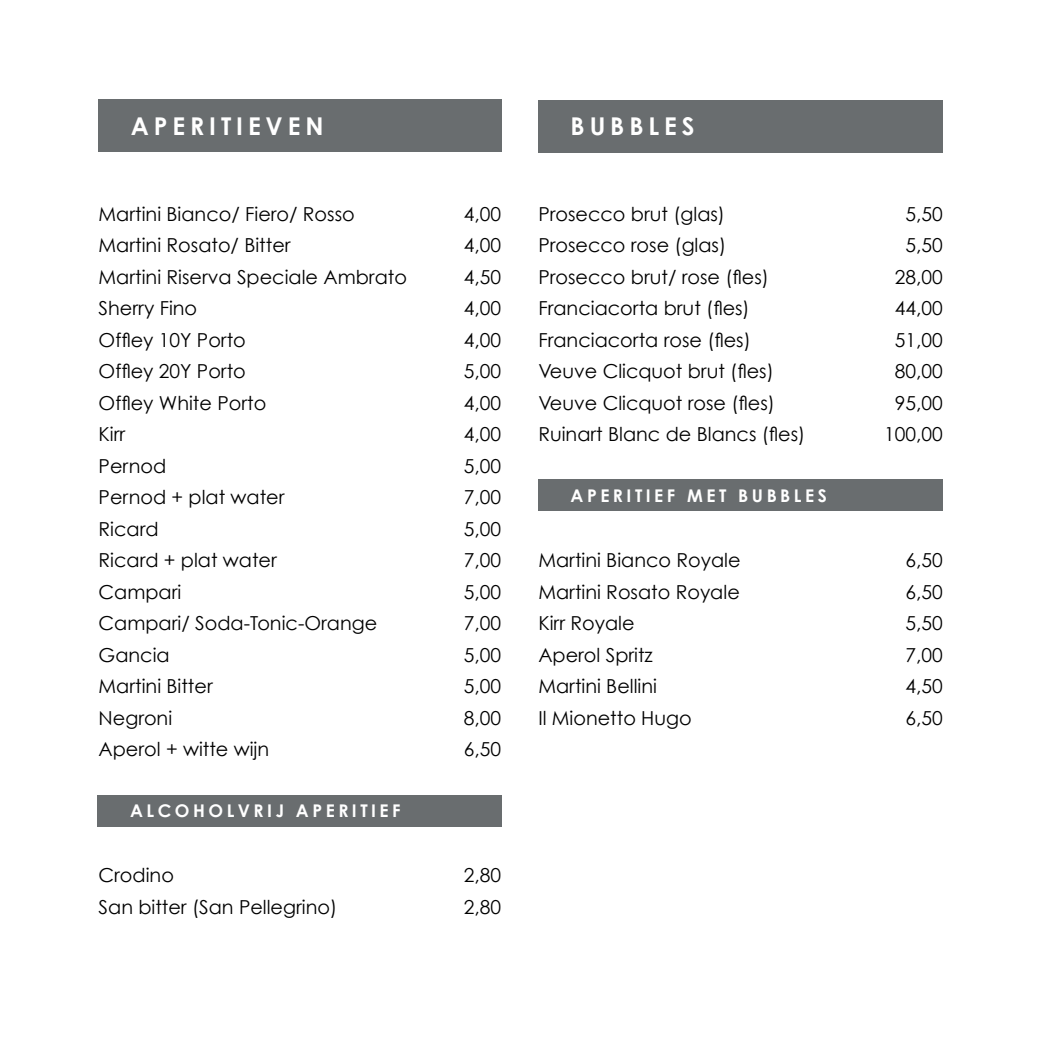
<style>
.page{position:relative;width:1042px;height:1042px;background:#fff}
.page>*{position:absolute;margin:0;border:0;box-sizing:border-box;transform-origin:0 0}
.t1{font:700 24.5px "Century Gothic";letter-spacing:.2em;color:#fff}
.t2{font:19.25px "Century Gothic";color:#000}
.t3{font:700 17.5px "Century Gothic";letter-spacing:.2em;color:#fff}
</style>
<div class="page">
<div style="left:99px;top:99px;width:403px;height:52px;background:#696d6f"></div>
<div style="left:538px;top:100px;width:405px;height:53px;background:#696d6f"></div>
<div style="left:538px;top:479px;width:405px;height:32px;background:#696d6f"></div>
<div style="left:98px;top:795px;width:404px;height:31px;background:#696d6f"></div>
<p class="t1" style="left:131px;top:110px;width:194px">APERITIEVEN</p>
<p class="t2" style="left:99px;top:202px;width:258px">Martini Bianco/ Fiero/ Rosso</p>
<p class="t2" style="left:464px;top:202px;width:39px">4,00</p>
<p class="t2" style="left:99px;top:233px;width:193px">Martini Rosato/ Bitter</p>
<p class="t2" style="left:464px;top:233px;width:39px">4,00</p>
<p class="t2" style="left:99px;top:265px;width:310px">Martini Riserva Speciale Ambrato</p>
<p class="t2" style="left:464px;top:265px;width:39px">4,50</p>
<p class="t2" style="left:99px;top:296px;width:100px">Sherry Fino</p>
<p class="t2" style="left:464px;top:296px;width:39px">4,00</p>
<p class="t2" style="left:99px;top:328px;width:149px">Offley 10Y Porto</p>
<p class="t2" style="left:464px;top:328px;width:39px">4,00</p>
<p class="t2" style="left:99px;top:359px;width:149px">Offley 20Y Porto</p>
<p class="t2" style="left:464px;top:359px;width:39px">5,00</p>
<p class="t2" style="left:99px;top:391px;width:169px">Offley White Porto</p>
<p class="t2" style="left:464px;top:391px;width:39px">4,00</p>
<p class="t2" style="left:99px;top:422px;width:28px">Kirr</p>
<p class="t2" style="left:464px;top:422px;width:39px">4,00</p>
<p class="t2" style="left:99px;top:454px;width:69px">Pernod</p>
<p class="t2" style="left:464px;top:454px;width:39px">5,00</p>
<p class="t2" style="left:99px;top:485px;width:187px">Pernod + plat water</p>
<p class="t2" style="left:464px;top:485px;width:39px">7,00</p>
<p class="t2" style="left:99px;top:517px;width:62px">Ricard</p>
<p class="t2" style="left:464px;top:517px;width:39px">5,00</p>
<p class="t2" style="left:99px;top:548px;width:180px">Ricard + plat water</p>
<p class="t2" style="left:464px;top:548px;width:39px">7,00</p>
<p class="t2" style="left:99px;top:580px;width:84px">Campari</p>
<p class="t2" style="left:464px;top:580px;width:39px">5,00</p>
<p class="t2" style="left:99px;top:611px;width:280px">Campari/ Soda-Tonic-Orange</p>
<p class="t2" style="left:464px;top:611px;width:39px">7,00</p>
<p class="t2" style="left:99px;top:643px;width:73px">Gancia</p>
<p class="t2" style="left:464px;top:643px;width:39px">5,00</p>
<p class="t2" style="left:99px;top:674px;width:116px">Martini Bitter</p>
<p class="t2" style="left:464px;top:674px;width:39px">5,00</p>
<p class="t2" style="left:99px;top:706px;width:75px">Negroni</p>
<p class="t2" style="left:464px;top:706px;width:39px">8,00</p>
<p class="t2" style="left:99px;top:737px;width:172px">Aperol + witte wijn</p>
<p class="t2" style="left:464px;top:737px;width:39px">6,50</p>
<p class="t3" style="left:130px;top:800px;width:272px">ALCOHOLVRIJ APERITIEF</p>
<p class="t2" style="left:99px;top:863px;width:77px">Crodino</p>
<p class="t2" style="left:464px;top:863px;width:39px">2,80</p>
<p class="t2" style="left:99px;top:895px;width:240px">San bitter (San Pellegrino)</p>
<p class="t2" style="left:464px;top:895px;width:39px">2,80</p>
<p class="t1" style="left:570px;top:110px;width:125px">BUBBLES</p>
<p class="t2" style="left:538px;top:202px;width:188px">Prosecco brut (glas)</p>
<p class="t2" style="left:905px;top:202px;width:39px">5,50</p>
<p class="t2" style="left:538px;top:233px;width:189px">Prosecco rose (glas)</p>
<p class="t2" style="left:905px;top:233px;width:39px">5,50</p>
<p class="t2" style="left:538px;top:265px;width:232px">Prosecco brut/ rose (fles)</p>
<p class="t2" style="left:894px;top:265px;width:49px">28,00</p>
<p class="t2" style="left:538px;top:296px;width:213px">Franciacorta brut (fles)</p>
<p class="t2" style="left:894px;top:296px;width:49px">44,00</p>
<p class="t2" style="left:538px;top:328px;width:214px">Franciacorta rose (fles)</p>
<p class="t2" style="left:894px;top:328px;width:49px">51,00</p>
<p class="t2" style="left:538px;top:359px;width:237px">Veuve Clicquot brut (fles)</p>
<p class="t2" style="left:894px;top:359px;width:49px">80,00</p>
<p class="t2" style="left:538px;top:391px;width:238px">Veuve Clicquot rose (fles)</p>
<p class="t2" style="left:894px;top:391px;width:49px">95,00</p>
<p class="t2" style="left:538px;top:422px;width:268px">Ruinart Blanc de Blancs (fles)</p>
<p class="t2" style="left:884px;top:422px;width:60px">100,00</p>
<p class="t3" style="left:570px;top:484px;width:258px">APERITIEF MET BUBBLES</p>
<p class="t2" style="left:538px;top:548px;width:204px">Martini Bianco Royale</p>
<p class="t2" style="left:905px;top:548px;width:39px">6,50</p>
<p class="t2" style="left:538px;top:580px;width:203px">Martini Rosato Royale</p>
<p class="t2" style="left:905px;top:580px;width:39px">6,50</p>
<p class="t2" style="left:538px;top:611px;width:98px">Kirr Royale</p>
<p class="t2" style="left:905px;top:611px;width:39px">5,50</p>
<p class="t2" style="left:538px;top:643px;width:116px">Aperol Spritz</p>
<p class="t2" style="left:905px;top:643px;width:39px">7,00</p>
<p class="t2" style="left:538px;top:674px;width:120px">Martini Bellini</p>
<p class="t2" style="left:905px;top:674px;width:39px">4,50</p>
<p class="t2" style="left:538px;top:706px;width:155px">Il Mionetto Hugo</p>
<p class="t2" style="left:905px;top:706px;width:39px">6,50</p>
</div>
